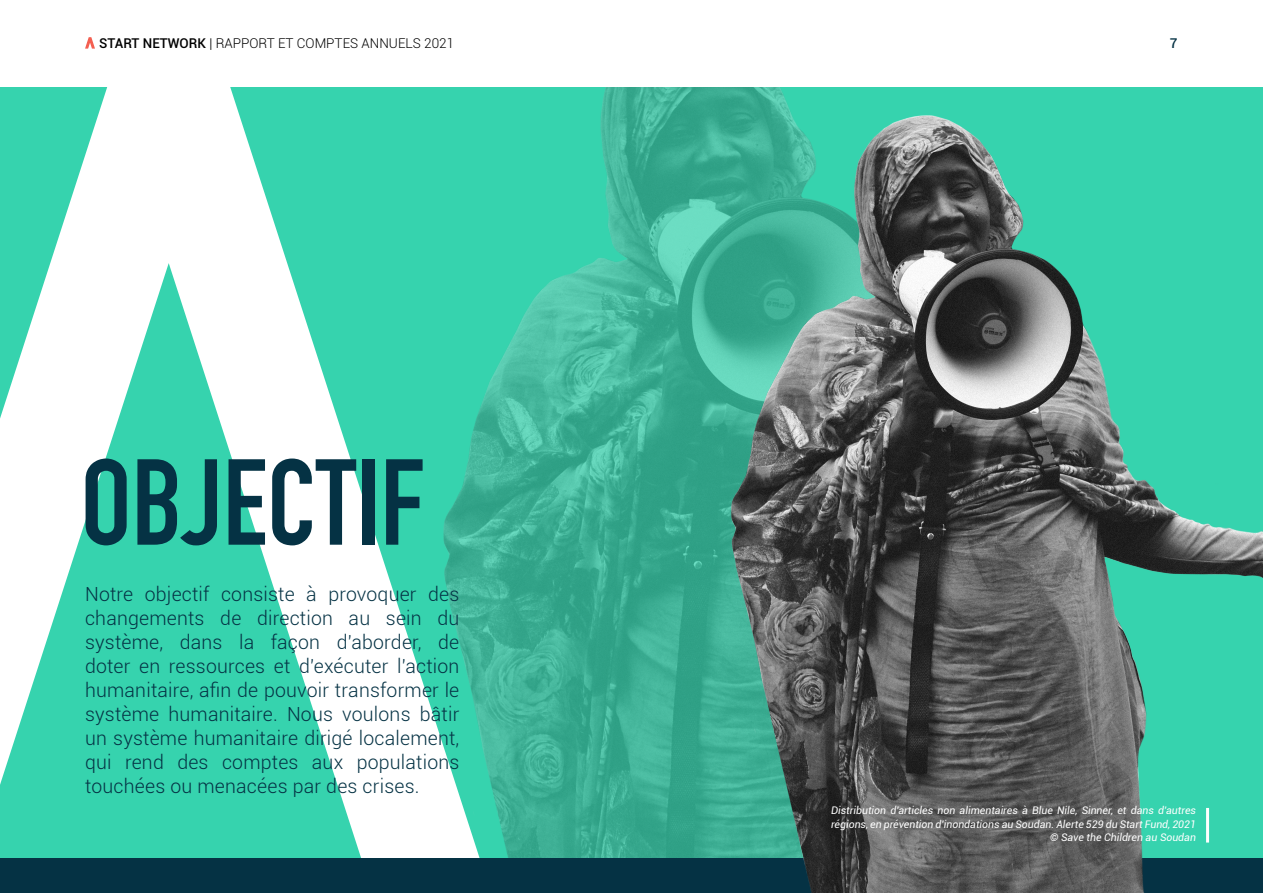
<style>
.page{position:relative;width:1263px;height:893px;background:#fff}
.page>*{position:absolute;margin:0;border:0;box-sizing:border-box;transform-origin:0 0}
.t1{font:700 120px "DIN Condensed";color:#053244}
.t2{font:300 19.5px/24px "Roboto";letter-spacing:.01em;color:#053244;text-align:justify}
.t3{font:300 13.5px "Roboto";color:#000}
.t4{font:500 13.5px "Roboto";color:#053244}
.t5{font:italic 10.5px/13.5px "Roboto";color:#fff}
.s1{font-weight:500}
</style>
<div class="page">
<svg style="left:0;top:87px;width:435px;height:772px;fill:#36d3ae"></svg>
<img style="left:435px;top:87px;width:622px;height:772px">
<div style="left:0;top:859px;width:1263px;height:34px;background:#053244"></div>
<img style="left:718px;top:99px;width:545px;height:794px">
<hr style="left:1206px;top:808px;width:3px;height:34px;background:#fff">
<svg style="left:85px;top:37px;width:10px;height:12px"></svg>
<p class="t3" style="left:99px;top:34px;width:356px"><span class="s1">START NETWORK</span> | RAPPORT ET COMPTES ANNUELS 2021</p>
<p class="t4" style="left:1170px;top:34px;width:9px">7</p>
<p class="t1" style="left:81px;top:422px;width:346px">OBJECTIF</p>
<p class="t2" style="left:85px;top:582px;width:376px">Notre objectif consiste à provoquer des changements de direction au sein du système, dans la façon d'aborder, de doter en ressources et d'exécuter l'action humanitaire, afin de pouvoir transformer le système humanitaire. Nous voulons bâtir un système humanitaire dirigé localement, qui rend des comptes aux populations touchées ou menacées par des crises.</p>
<p class="t5" style="left:831px;top:803px;width:366px">Distribution d'articles non alimentaires à Blue Nile, Sinner, et dans d'autres régions, en prévention d'inondations au Soudan. Alerte 529 du Start Fund, 2021</p>
<p class="t5" style="left:1050px;top:830px;width:147px">© Save the Children au Soudan</p>
</div>
